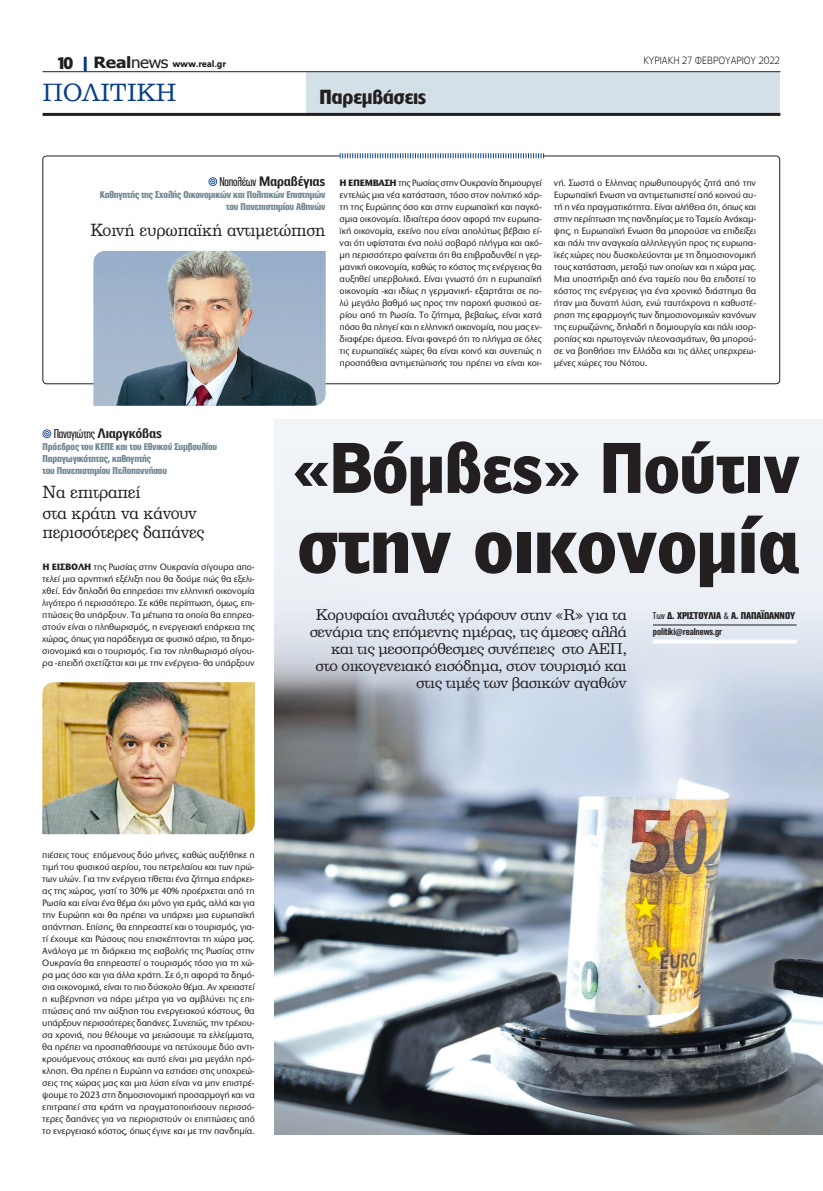
<style>
.page{position:relative;width:823px;height:1191px;background:#fff}
.page>*{position:absolute;margin:0;border:0;box-sizing:border-box;transform-origin:0 0}
.t1{font:900 75.6px "PF Bell Gothic Text";letter-spacing:-.01em;color:#231f20;scale:.96 1}
.t2{font:900 68.1px "PF Bell Gothic Text";letter-spacing:-.01em;color:#231f20;scale:.96 1}
.t3{font:24px "PF Clarendon";color:#083e89;scale:.96 1}
.t4{font:700 19px "PF Lounge";color:#231f20}
.t5{font:17px/19.7px "PF Clarendon";letter-spacing:-.01em;color:#231f20;scale:.9 1}
.t6{font:700 16px "PF Lounge";color:#231f20}
.t7{font:15px/17px "PF Clarendon";letter-spacing:-.02em;color:#231f20;text-align:right}
.t8{font:13px "PF Akzidenz Text Cond";letter-spacing:-.015em;color:#231f20;scale:.96 1}
.t9{font:700 13px "PF Bell Gothic Text";letter-spacing:-.02em;color:#231f20;scale:.96 1}
.t10{font:900 10px/12px "PF Akzidenz Text Cond";letter-spacing:-.02em;color:#738a95;text-align:right}
.t11{font:900 10px "PF Akzidenz Text Cond";letter-spacing:.03em;color:#231f20}
.t12{font:300 10px "PF Lounge";letter-spacing:-.005em;color:#231f20;scale:.96 1}
.t13{font:700 10px "PF Akzidenz Text Cond";letter-spacing:-.01em;color:#231f20}
.t14{font:500 9.6px/12px "Stone Sans ITC Hel";letter-spacing:-.015em;color:#231f20;text-align:justify}
.t15{font:900 9px "PF Catalog";letter-spacing:-.02em;color:#231f20;scale:.96 1}
.s1{font-family:"Tahoma";font-weight:700;font-size:15.5px}
.s2{font-family:"Tahoma";font-weight:400;font-size:15.5px}
.s3{font-family:"PF Akzidenz Text Cond";font-weight:400}
.s4{font-weight:700}
.s5{font-family:"PF Bell Gothic Text";font-weight:700}
.s6{font-weight:400}
</style>
<div class="page">
<div style="left:306px;top:72px;width:474px;height:41px;background:#d4e0e7"></div>
<hr style="left:43px;top:71px;width:737px;height:1px;background:#231f20">
<hr style="left:43px;top:113px;width:737px;height:3px;background:#231f20">
<hr style="left:84px;top:57px;width:3px;height:14px;background:#083e89">
<img style="left:275px;top:694px;width:547px;height:440px">
<svg style="left:339px;top:153px;width:205px;height:5px"></svg>
<img style="left:42px;top:682px;width:213px;height:152px">
<img style="left:94px;top:251px;width:231px;height:155px">
<svg style="left:208px;top:177px;width:9px;height:9px"></svg>
<svg style="left:43px;top:429px;width:8px;height:9px"></svg>
<img style="left:822px;top:720px;width:1px;height:188px">
<svg style="left:275px;top:419px;width:547px;height:275px;fill:#eef1f7"></svg>
<hr style="left:652px;top:625px;width:144px;height:1px;background:#231f20">
<svg style="left:652px;top:639px;width:144px;height:4px"></svg>
<p class="t15" style="left:94px;top:59px;width:139px"><span class="s1">Real</span><span class="s2">news</span> www.real.gr</p>
<p class="t12" style="left:643px;top:55px;width:144px">κυριακη 27 φεβρΟΥΑριου 2022</p>
<h3 class="t6" style="left:57px;top:54px;width:18px">10</h3>
<h3 class="t3" style="left:43px;top:80px;width:141px">πολιτικη</h3>
<h3 class="t4" style="left:319px;top:86px;width:108px">Παρεμβάσεις</h3>
<h3 class="t9" style="left:219px;top:173px;width:112px"><span class="s3">Ναπολέων</span> Μαραβέγιας</h3>
<p class="t10" style="left:100px;top:189px;width:227px">Καθηγητής της Σχολής Οικονομικών και Πολιτικών Επιστημών του Πανεπιστημίου Αθηνών</p>
<h3 class="t5" style="left:90px;top:220px;width:262px">Κοινή ευρωπαϊκή αντιμετώπιση</h3>
<p class="t14" style="left:339px;top:177px;width:204px"><span class="s4">Η επέμβαση</span> της Ρωσίας στην Ουκρανία δημιουργεί εντελώς μια νέα κατάσταση, τόσο στον πολιτικό χάρ&shy;τη της Ευρώπης όσο και στην ευρωπαϊκή και παγκό&shy;σμια οικονομία. Ιδιαίτερα όσον αφορά την ευρωπα&shy;ϊκή οικονομία, εκείνο που είναι απολύτως βέβαιο εί&shy;ναι ότι υφίσταται ένα πολύ σοβαρό πλήγμα και ακό&shy;μη περισσότερο φαίνεται ότι θα επιβραδυνθεί η γερ&shy;μανική οικονομία, καθώς το κόστος της ενέργειας θα αυξηθεί υπερβολικά. Είναι γνωστό ότι η ευρωπαϊκή οικονομία -και ιδίως η γερμανική- εξαρτάται σε πο&shy;λύ μεγάλο βαθμό ως προς την παροχή φυσικού αε&shy;ρίου από τη Ρωσία. Το ζήτημα, βεβαίως, είναι κατά πόσο θα πληγεί και η ελληνική οικονομία, που μας εν&shy;διαφέρει άμεσα. Είναι φανερό ότι το πλήγμα σε όλες τις ευρωπαϊκές χώρες θα είναι κοινό και συνεπώς η προσπάθεια αντιμετώπισής του πρέπει να είναι κοι-</p>
<p class="t14" style="left:553px;top:177px;width:204px">νή. Σωστά ο Ελληνας πρωθυπουργός ζητά από την Ευρωπαϊκή Ενωση να αντιμετωπιστεί από κοινού αυ&shy;τή η νέα πραγματικότητα. Είναι αλήθεια ότι, όπως και στην περίπτωση της πανδημίας με το Ταμείο Ανάκαμ&shy;ψης, η Ευρωπαϊκή Ενωση θα μπορούσε να επιδείξει και πάλι την αναγκαία αλληλεγγύη προς τις ευρωπα&shy;ϊκές χώρες που δυσκολεύονται με τη δημοσιονομική τους κατάσταση, μεταξύ των οποίων και η χώρα μας.<br>Μια υποστήριξη από ένα ταμείο που θα επιδοτεί το κόστος της ενέργειας για ένα χρονικό διάστημα θα ήταν μια δυνατή λύση, ενώ ταυτόχρονα η καθυστέ&shy;ρηση της εφαρμογής των δημοσιονομικών κανόνων της ευρωζώνης, δηλαδή η δημιουργία και πάλι ισορ&shy;ροπίας και πρωτογενών πλεονασμάτων, θα μπορού&shy;σε να βοηθήσει την Ελλάδα και τις άλλες υπερχρεω&shy;μένες χώρες του Νότου.</p>
<h3 class="t8" style="left:54px;top:427px;width:114px">Παναγιώτης <span class="s5">Λιαργκόβας</span></h3>
<p class="t10" style="left:43px;top:441px;width:176px;text-align:left">Πρόεδρος του ΚΕΠΕ και του Εθνικού Συμβουλίου<br>Παραγωγικότητας, καθηγητής<br>του Πανεπιστημίου Πελοποννήσου</p>
<h3 class="t5" style="left:43px;top:483px;width:181px">Να επιτραπεί<br>στα κράτη να κάνουν περισσότερες δαπάνες</h3>
<p class="t14" style="left:42px;top:561px;width:214px"><span class="s4">Η εισβολή</span> της Ρωσίας στην Ουκρανία σίγουρα απο&shy;τελεί μια αρνητική εξέλιξη που θα δούμε πώς θα εξελι&shy;χθεί. Εάν δηλαδή θα επηρεάσει την ελληνική οικονομία λιγότερο ή περισσότερο. Σε κάθε περίπτωση, όμως, επι&shy;πτώσεις θα υπάρξουν. Τα μέτωπα τα οποία θα επηρεα&shy;στούν είναι ο πληθωρισμός, η ενεργειακή επάρκεια της χώρας, όπως για παράδειγμα σε φυσικό αέριο, τα δημο&shy;σιονομικά και ο τουρισμός. Για τον πληθωρισμό σίγου&shy;ρα -επειδή σχετίζεται και με την ενέργεια- θα υπάρξουν</p>
<h2 class="t2" style="left:292px;top:425px;width:530px">«Βόμβες» Πούτιν</h2>
<h1 class="t1" style="left:297px;top:497px;width:525px">στην οικονομία</h1>
<h3 class="t7" style="left:310px;top:606px;width:318px">Κορυφαίοι αναλυτές γράφουν στην «R» για τα σενάρια της επόμενης ημέρας, τις άμεσες αλλά και τις μεσοπρόθεσμες συνέπειες στο ΑΕΠ, στο οικογενειακό εισόδημα, στον τουρισμό και στις τιμές των βασικών αγαθών</h3>
<p class="t11" style="left:652px;top:610px;width:138px"><span class="s6">Των</span> Δ. Χριστούλια <span class="s6">&amp;</span> Α. Παπαϊωάννου</p>
<p class="t13" style="left:652px;top:626px;width:71px">politiki@realnews.gr</p>
<p class="t14" style="left:42px;top:849px;width:214px">πιέσεις τους επόμενους δύο μήνες, καθώς αυξήθηκε η τιμή του φυσικού αερίου, του πετρελαίου και των πρώ&shy;των υλών. Για την ενέργεια τίθεται ένα ζήτημα επάρκει&shy;ας της χώρας, γιατί το 30% με 40% προέρχεται από τη Ρωσία και είναι ένα θέμα όχι μόνο για εμάς, αλλά και για την Ευρώπη και θα πρέπει να υπάρχει μια ευρωπαϊκή απάντηση. Επίσης, θα επηρεαστεί και ο τουρισμός, για&shy;τί έχουμε και Ρώσους που επισκέπτονται τη χώρα μας.<br>Ανάλογα με τη διάρκεια της εισβολής της Ρωσίας στην Ουκρανία θα επηρεαστεί ο τουρισμός τόσο για τη χώ&shy;ρα μας όσο και για άλλα κράτη. Σε ό,τι αφορά τα δημό&shy;σια οικονομικά, είναι το πιο δύσκολο θέμα. Αν χρειαστεί η κυβέρνηση να πάρει μέτρα για να αμβλύνει τις επι&shy;πτώσεις από την αύξηση του ενεργειακού κόστους, θα υπάρξουν περισσότερες δαπάνες. Συνεπώς, την τρέχου&shy;σα χρονιά, που θέλουμε να μειώσουμε τα ελλείμματα, θα πρέπει να προσπαθήσουμε να πετύχουμε δύο αντι&shy;κρουόμενους στόχους και αυτό είναι μια μεγάλη πρό&shy;κληση. Θα πρέπει η Ευρώπη να εστιάσει στις υποχρεώ&shy;σεις της χώρας μας και μια λύση είναι να μην επιστρέ&shy;ψουμε το 2023 στη δημοσιονομική προσαρμογή και να επιτραπεί στα κράτη να πραγματοποιήσουν περισσό&shy;τερες δαπάνες για να περιοριστούν οι επιπτώσεις από το ενεργειακό κόστος, όπως έγινε και με την πανδημία.</p>
</div>
